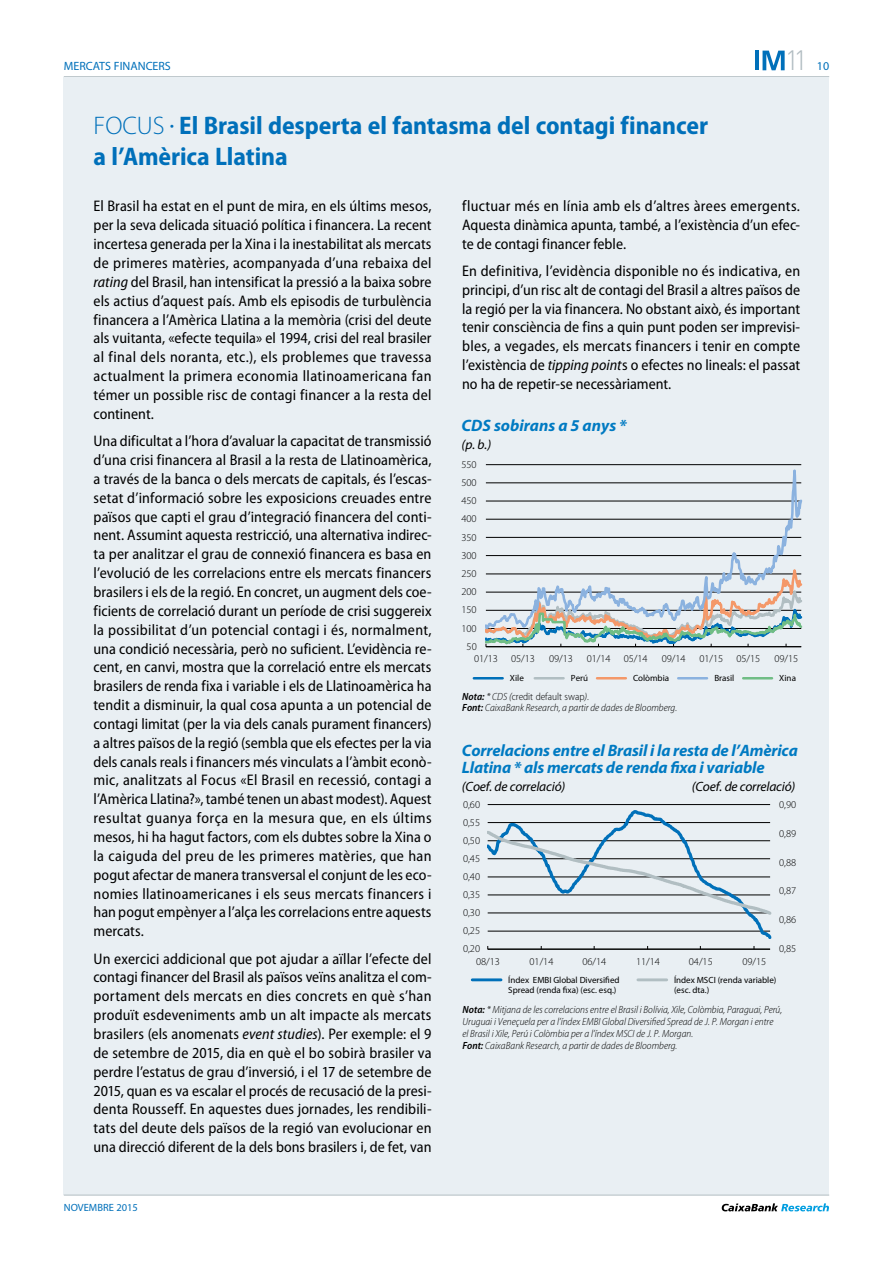
<style>
.page{position:relative;width:893px;height:1263px;background:#fff}
.page>*{position:absolute;margin:0;border:0;box-sizing:border-box;transform-origin:0 0}
.t1{font:300 27.6px "DIN Pro";color:#b2bdc2}
.t2{font:700 semi-condensed 25.5px/30.6px "Myriad Pro";color:#0070ba}
.t3{font:italic 700 16.5px/16.4px "Myriad Pro";letter-spacing:-.01em;color:#007ac2}
.t4{font:semi-condensed 15.3px/18.9px "Myriad Pro";color:#000;text-align:justify}
.t5{font:italic 13.5px "Myriad Pro";letter-spacing:-.01em;color:#000}
.t6{font:12px "Myriad Pro";color:#0070ba}
.t7{font:italic 300 semi-condensed 10.5px/11.7px "Myriad Pro";color:#000}
.t8{font:300 10.5px "Myriad Pro";letter-spacing:-.005em;color:#000}
.t9{font:10.5px "Myriad Pro";color:#0070ba}
.t10{font:9px/10.8px "Myriad Pro";color:#000}
.s1{font-weight:300;font-stretch:normal}
.s2{font-style:italic}
.s3{font-weight:600}
.s4{font-style:normal}
</style>
<div class="page">
<hr style="left:64px;top:76px;width:765px;height:1px;background:#b2bdc2">
<div style="left:64px;top:77px;width:765px;height:1118px;background:#e9eff3"></div>
<hr style="left:64px;top:1195px;width:765px;height:1px;background:#b2bdc2">
<svg style="left:722px;top:1203px;width:107px;height:8px"></svg>
<svg style="left:762px;top:51px;width:23px;height:19px"></svg>
<hr style="left:755px;top:51px;width:4px;height:19px;background:#0070ba">
<hr style="left:488px;top:804px;width:282px;height:1px;background:#000">
<hr style="left:488px;top:949px;width:282px;height:1px;background:#000">
<svg style="left:487px;top:810px;width:284px;height:139px"></svg>
<hr style="left:472px;top:978px;width:29px;height:3px;background:#0070b9">
<hr style="left:638px;top:978px;width:29px;height:3px;background:#b1bec2">
<hr style="left:486px;top:464px;width:315px;height:1px;background:#000">
<svg style="left:486px;top:465px;width:317px;height:183px"></svg>
<hr style="left:474px;top:677px;width:29px;height:2px;background:#0070b9">
<hr style="left:535px;top:677px;width:29px;height:2px;background:#b1bec2">
<hr style="left:597px;top:677px;width:29px;height:2px;background:#f49869">
<hr style="left:678px;top:677px;width:29px;height:2px;background:#8bb2df">
<hr style="left:743px;top:677px;width:29px;height:2px;background:#70bd85">
<h1 class="t1" style="left:785px;top:42px;width:24px">11</h1>
<p class="t6" style="left:64px;top:59px;width:109px">MERCATS FINANCERS</p>
<p class="t6" style="left:817px;top:60px;width:14px">10</p>
<h2 class="t2" style="left:94px;top:110px;width:616px"><span class="s1">FOCUS</span> <sup>•</sup> El Brasil desperta el fantasma del contagi financer a l’Amèrica Llatina</h2>
<p class="t4" style="left:94px;top:197px;width:340px">El Brasil ha estat en el punt de mira, en els últims mesos, per la seva delicada situació política i financera. La recent incertesa generada per la Xina i la inestabilitat als mercats de primeres matèries, acompanyada d’una rebaixa del <span class="s2">rating</span> del Brasil, han intensificat la pressió a la baixa sobre els actius d’aquest país. Amb els episodis de turbulència financera a l’Amèrica Llatina a la memòria (crisi del deute als vuitanta, «efecte tequila» el 1994, crisi del real brasiler al final dels noranta, etc.), els problemes que travessa actualment la primera economia llatinoamericana fan témer un possible risc de contagi financer a la resta del continent.</p>
<p class="t4" style="left:94px;top:432px;width:340px">Una dificultat a l’hora d’avaluar la capacitat de transmissió d’una crisi financera al Brasil a la resta de Llatinoamèrica, a través de la banca o dels mercats de capitals, és l’escas&shy;setat d’informació sobre les exposicions creuades entre països que capti el grau d’integració financera del conti&shy;nent. Assumint aquesta restricció, una alternativa indirec&shy;ta per analitzar el grau de connexió financera es basa en l’evolució de les correlacions entre els mercats financers brasilers i els de la regió. En concret, un augment dels coe&shy;ficients de correlació durant un període de crisi suggereix la possibilitat d’un potencial contagi i és, normalment, una condició necessària, però no suficient. L’evidència re&shy;cent, en canvi, mostra que la correlació entre els mercats brasilers de renda fixa i variable i els de Llatinoamèrica ha tendit a disminuir, la qual cosa apunta a un potencial de contagi limitat (per la via dels canals purament financers) a altres països de la regió (sembla que els efectes per la via dels canals reals i financers més vinculats a l’àmbit econò&shy;mic, analitzats al Focus «El Brasil en recessió, contagi a l’Amèrica Llatina?», també tenen un abast modest). Aquest resultat guanya força en la mesura que, en els últims mesos, hi ha hagut factors, com els dubtes sobre la Xina o la caiguda del preu de les primeres matèries, que han pogut afectar de manera transversal el conjunt de les eco&shy;nomies llatinoamericanes i els seus mercats financers i han pogut empènyer a l’alça les correlacions entre aquests mercats.</p>
<p class="t4" style="left:94px;top:949px;width:340px">Un exercici addicional que pot ajudar a aïllar l’efecte del contagi financer del Brasil als països veïns analitza el com&shy;portament dels mercats en dies concrets en què s’han produït esdeveniments amb un alt impacte als mercats brasilers (els anomenats <span class="s2">event studies</span>). Per exemple: el 9 de setembre de 2015, dia en què el bo sobirà brasiler va perdre l’estatus de grau d’inversió, i el 17 de setembre de 2015, quan es va escalar el procés de recusació de la presi&shy;denta Rousseff. En aquestes dues jornades, les rendibili&shy;tats del deute dels països de la regió van evolucionar en una direcció diferent de la dels bons brasilers i, de fet, van</p>
<p class="t9" style="left:64px;top:1202px;width:76px">NOVEMBRE 2015</p>
<p class="t4" style="left:462px;top:197px;width:340px">fluctuar més en línia amb els d’altres àrees emergents.<br>Aquesta dinàmica apunta, també, a l’existència d’un efec&shy;te de contagi financer feble.</p>
<p class="t4" style="left:462px;top:262px;width:340px">En definitiva, l’evidència disponible no és indicativa, en principi, d’un risc alt de contagi del Brasil a altres països de la regió per la via financera. No obstant això, és important tenir consciència de fins a quin punt poden ser imprevisi&shy;bles, a vegades, els mercats financers i tenir en compte l’existència de <span class="s2">tipping point</span>s o efectes no lineals: el passat no ha de repetir-se necessàriament.</p>
<p class="t3" style="left:462px;top:418px;width:167px">CDS sobirans a 5 anys *</p>
<p class="t5" style="left:462px;top:437px;width:31px">(p. b.)</p>
<p class="t8" style="left:462px;top:458px;width:17px">550</p>
<p class="t8" style="left:462px;top:477px;width:17px">500</p>
<p class="t8" style="left:462px;top:495px;width:17px">450</p>
<p class="t8" style="left:462px;top:513px;width:17px">400</p>
<p class="t8" style="left:462px;top:531px;width:17px">350</p>
<p class="t8" style="left:462px;top:549px;width:17px">300</p>
<p class="t8" style="left:462px;top:568px;width:17px">250</p>
<p class="t8" style="left:462px;top:586px;width:17px">200</p>
<p class="t8" style="left:462px;top:604px;width:17px">150</p>
<p class="t8" style="left:462px;top:622px;width:17px">100</p>
<p class="t8" style="left:467px;top:640px;width:12px">50</p>
<p class="t8" style="left:474px;top:653px;width:25px">01/13</p>
<p class="t8" style="left:511px;top:653px;width:25px">05/13</p>
<p class="t8" style="left:549px;top:653px;width:25px">09/13</p>
<p class="t8" style="left:587px;top:653px;width:25px">01/14</p>
<p class="t8" style="left:624px;top:653px;width:25px">05/14</p>
<p class="t8" style="left:662px;top:653px;width:25px">09/14</p>
<p class="t8" style="left:699px;top:653px;width:25px">01/15</p>
<p class="t8" style="left:736px;top:653px;width:25px">05/15</p>
<p class="t8" style="left:774px;top:653px;width:25px">09/15</p>
<p class="t10" style="left:510px;top:672px;width:15px">Xile</p>
<p class="t10" style="left:571px;top:672px;width:19px">Perú</p>
<p class="t10" style="left:633px;top:672px;width:38px">Colòmbia</p>
<p class="t10" style="left:714px;top:672px;width:21px">Brasil</p>
<p class="t10" style="left:779px;top:672px;width:18px">Xina</p>
<p class="t7" style="left:462px;top:690px;width:216px"><span class="s3">Nota:</span> * CDS (<span class="s4">credit default swap</span>).<br><span class="s3">Font:</span> CaixaBank Research, a partir de dades de Bloomberg.</p>
<p class="t3" style="left:462px;top:743px;width:337px">Correlacions entre el Brasil i la resta de l’Amèrica<br>Llatina * als mercats de renda fixa i variable</p>
<p class="t5" style="left:462px;top:779px;width:105px">(Coef. de correlació)</p>
<p class="t5" style="left:692px;top:779px;width:105px">(Coef. de correlació)</p>
<p class="t8" style="left:463px;top:798px;width:19px">0,60</p>
<p class="t8" style="left:463px;top:816px;width:19px">0,55</p>
<p class="t8" style="left:463px;top:834px;width:19px">0,50</p>
<p class="t8" style="left:463px;top:853px;width:19px">0,45</p>
<p class="t8" style="left:463px;top:871px;width:19px">0,40</p>
<p class="t8" style="left:463px;top:889px;width:19px">0,35</p>
<p class="t8" style="left:463px;top:907px;width:19px">0,30</p>
<p class="t8" style="left:463px;top:925px;width:19px">0,25</p>
<p class="t8" style="left:463px;top:943px;width:19px">0,20</p>
<p class="t8" style="left:476px;top:955px;width:25px">08/13</p>
<p class="t8" style="left:530px;top:955px;width:25px">01/14</p>
<p class="t8" style="left:582px;top:955px;width:25px">06/14</p>
<p class="t8" style="left:636px;top:955px;width:25px">11/14</p>
<p class="t8" style="left:689px;top:955px;width:25px">04/15</p>
<p class="t8" style="left:742px;top:955px;width:25px">09/15</p>
<p class="t8" style="left:779px;top:798px;width:19px">0,90</p>
<p class="t8" style="left:779px;top:827px;width:19px">0,89</p>
<p class="t8" style="left:779px;top:856px;width:19px">0,88</p>
<p class="t8" style="left:779px;top:885px;width:19px">0,87</p>
<p class="t8" style="left:779px;top:914px;width:19px">0,86</p>
<p class="t8" style="left:779px;top:943px;width:19px">0,85</p>
<p class="t10" style="left:508px;top:974px;width:113px">Índex EMBI Global Diversified<br>Spread (renda fixa) (esc. esq.)</p>
<p class="t10" style="left:674px;top:974px;width:104px">Índex MSCI (renda variable) (esc. dta.)</p>
<p class="t7" style="left:462px;top:1004px;width:321px"><span class="s3">Nota:</span> * Mitjana de les correlacions entre el Brasil i Bolívia, Xile, Colòmbia, Paraguai, Perú, Uruguai i Veneçuela per a l’índex EMBI Global Diversified Spread de J. P. Morgan i entre<br>el Brasil i Xile, Perú i Colòmbia per a l’índex MSCI de J. P. Morgan.<br><span class="s3">Font:</span> CaixaBank Research, a partir de dades de Bloomberg.</p>
</div>
